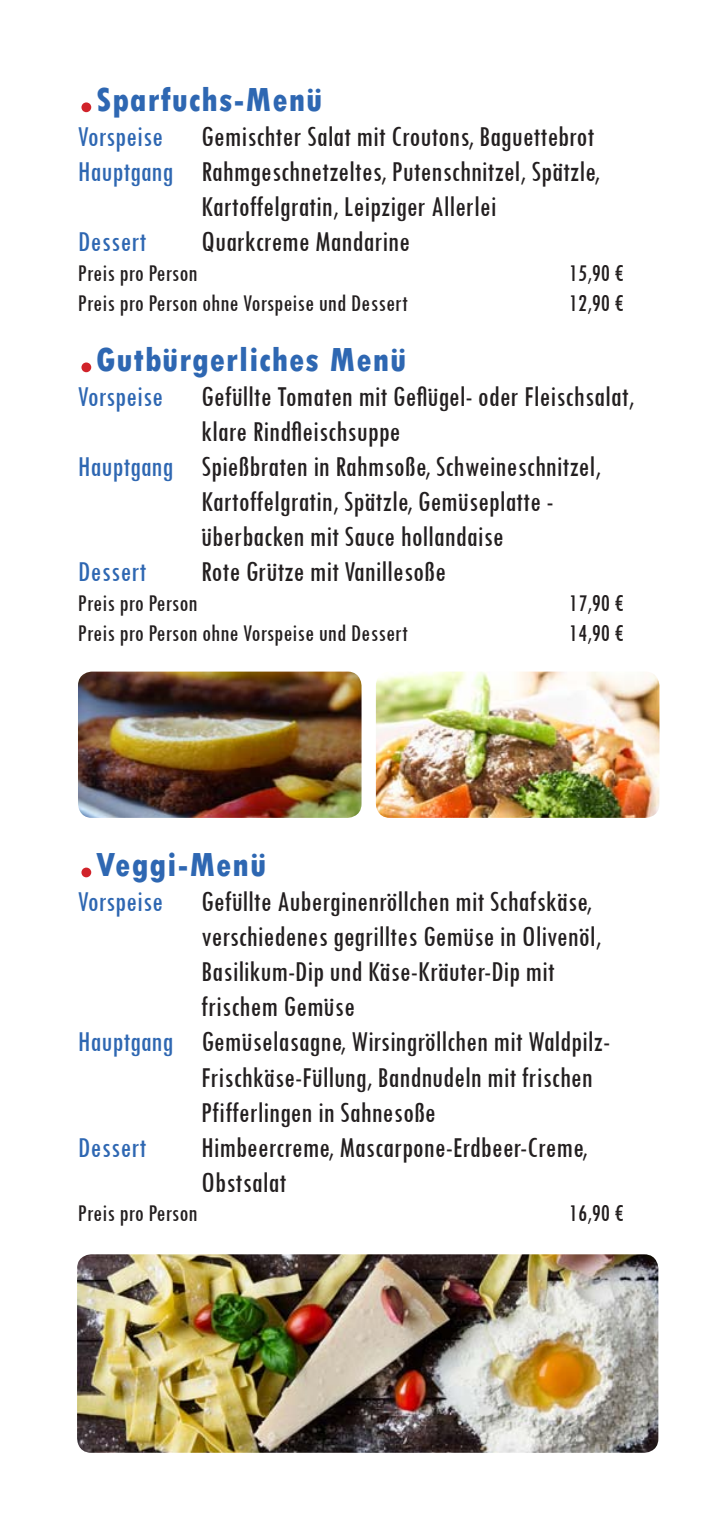
<style>
.page{position:relative;width:716px;height:1531px;background:#fff}
.page>*{position:absolute;margin:0;border:0;box-sizing:border-box;transform-origin:0 0}
.t1{font:800 condensed 35px "Tw Cen";letter-spacing:.03em;color:#2e67b2}
.t2{font:condensed 30px/35px "Tw Cen";color:#231f20}
.t3{font:condensed 30px "Tw Cen";color:#2e67b2}
.t4{font:condensed 25px "Tw Cen";color:#231f20}
.s1{font-size:60px;color:#d1232a}
.s2{color:#2e67b2}
</style>
<div class="page">
<img style="left:78px;top:671px;width:283px;height:147px">
<img style="left:376px;top:671px;width:283px;height:147px">
<img style="left:77px;top:1254px;width:581px;height:199px">
<p class="t1" style="left:78px;top:79px;width:246px"><span class="s1">.</span>Sparfuchs-Menü</p>
<p class="t3" style="left:78px;top:119px;width:87px">Vorspeise</p>
<p class="t2" style="left:201px;top:119px;width:394px">Gemischter Salat mit Croutons, Baguettebrot</p>
<p class="t2" style="left:78px;top:154px;width:523px"><span class="s2">Hauptgang</span> Rahmgeschnetzeltes, Putenschnitzel, Spätzle,</p>
<p class="t2" style="left:201px;top:189px;width:296px">Kartoffelgratin, Leipziger Allerlei</p>
<p class="t3" style="left:78px;top:224px;width:70px">Dessert</p>
<p class="t2" style="left:201px;top:224px;width:210px">Quarkcreme Mandarine</p>
<p class="t4" style="left:78px;top:258px;width:121px">Preis pro Person</p>
<p class="t4" style="left:569px;top:258px;width:56px">15,90 €</p>
<p class="t4" style="left:78px;top:288px;width:331px">Preis pro Person ohne Vorspeise und Dessert</p>
<p class="t4" style="left:569px;top:288px;width:56px">12,90 €</p>
<p class="t1" style="left:78px;top:339px;width:330px"><span class="s1">.</span>Gutbürgerliches Menü</p>
<p class="t3" style="left:78px;top:379px;width:87px">Vorspeise</p>
<p class="t2" style="left:201px;top:379px;width:434px">Gefüllte Tomaten mit Geflügel- oder Fleischsalat,</p>
<p class="t2" style="left:201px;top:414px;width:201px">klare Rindfleischsuppe</p>
<p class="t2" style="left:78px;top:449px;width:524px"><span class="s2">Hauptgang</span> Spießbraten in Rahmsoße, Schweineschnitzel,</p>
<p class="t2" style="left:201px;top:484px;width:353px">Kartoffelgratin, Spätzle, Gemüseplatte -</p>
<p class="t2" style="left:201px;top:519px;width:304px">überbacken mit Sauce hollandaise</p>
<p class="t3" style="left:78px;top:554px;width:70px">Dessert</p>
<p class="t2" style="left:201px;top:554px;width:246px">Rote Grütze mit Vanillesoße</p>
<p class="t4" style="left:78px;top:588px;width:121px">Preis pro Person</p>
<p class="t4" style="left:569px;top:588px;width:56px">17,90 €</p>
<p class="t4" style="left:78px;top:618px;width:331px">Preis pro Person ohne Vorspeise und Dessert</p>
<p class="t4" style="left:569px;top:618px;width:56px">14,90 €</p>
<p class="t1" style="left:78px;top:844px;width:190px"><span class="s1">.</span>Veggi-Menü</p>
<p class="t3" style="left:78px;top:884px;width:87px">Vorspeise</p>
<p class="t2" style="left:201px;top:884px;width:392px">Gefüllte Auberginenröllchen mit Schafskäse,</p>
<p class="t2" style="left:201px;top:919px;width:401px">verschiedenes gegrilltes Gemüse in Olivenöl,</p>
<p class="t2" style="left:201px;top:954px;width:355px">Basilikum-Dip und Käse-Kräuter-Dip mit</p>
<p class="t2" style="left:201px;top:989px;width:155px">frischem Gemüse</p>
<p class="t2" style="left:78px;top:1024px;width:533px"><span class="s2">Hauptgang</span> Gemüselasagne, Wirsingröllchen mit Waldpilz-</p>
<p class="t2" style="left:201px;top:1059px;width:393px">Frischkäse-Füllung, Bandnudeln mit frischen</p>
<p class="t2" style="left:201px;top:1094px;width:236px">Pfifferlingen in Sahnesoße</p>
<p class="t3" style="left:78px;top:1129px;width:70px">Dessert</p>
<p class="t2" style="left:201px;top:1129px;width:388px">Himbeercreme, Mascarpone-Erdbeer-Creme,<br>Obstsalat</p>
<p class="t4" style="left:78px;top:1198px;width:121px">Preis pro Person</p>
<p class="t4" style="left:569px;top:1198px;width:56px">16,90 €</p>
</div>
